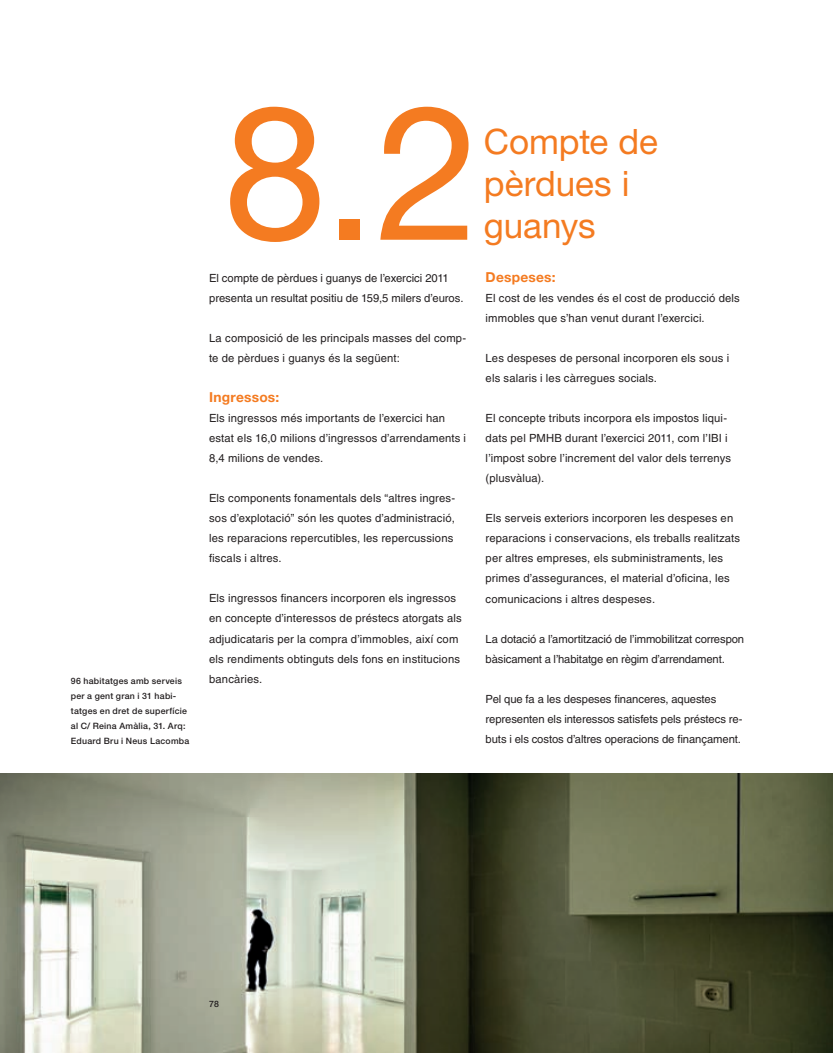
<style>
.page{position:relative;width:833px;height:1053px;background:#fff}
.page>*{position:absolute;margin:0;border:0;box-sizing:border-box;transform-origin:0 0}
.t1{font:187.5px "Helvetica Neue";color:#f47b21}
.t2{font:35px/42px "Helvetica Neue";letter-spacing:-.005em;color:#f47b21}
.t3{font:700 13.75px "Helvetica Neue";letter-spacing:.015em;color:#f47b21}
.t4{font:11.25px/20px "Helvetica LT Std";letter-spacing:.01em;color:#231f20}
.t5{font:11.25px/20px "Helvetica LT Std";letter-spacing:-.01em;color:#231f20}
.t6{font:500 8.75px/15px "Helvetica Neue";letter-spacing:.03em;color:#231f20}
</style>
<div class="page">
<img style="left:0;top:773px;width:833px;height:279px">
<p class="t6" style="left:71px;top:673px;width:120px">96 habitatges amb serveis per a gent gran i 31 habi&shy;tatges en dret de superfície al C/ Reina Amàlia, 31. Arq:<br>Eduard Bru i Neus Lacomba</p>
<h1 class="t1" style="left:223px;top:61px;width:259px">8.2</h1>
<p class="t4" style="left:209px;top:268px;width:256px">El compte de pèrdues i guanys de l’exercici 2011 presenta un resultat positiu de 159,5 milers d’euros.</p>
<p class="t4" style="left:209px;top:328px;width:259px">La composició de les principals masses del comp&shy;te de pèrdues i guanys és la següent:</p>
<p class="t3" style="left:209px;top:389px;width:72px">Ingressos:</p>
<p class="t4" style="left:209px;top:408px;width:258px">Els ingressos més importants de l’exercici han estat els 16,0 milions d’ingressos d’arrendaments i<br>8,4 milions de vendes.</p>
<p class="t4" style="left:209px;top:488px;width:247px">Els components fonamentals dels “altres ingres&shy;sos d’explotació” són les quotes d’administració, les reparacions repercutibles, les repercussions fiscals i altres.</p>
<p class="t4" style="left:209px;top:588px;width:254px">Els ingressos financers incorporen els ingressos en concepte d’interessos de préstecs atorgats als adjudicataris per la compra d’immobles, així com els rendiments obtinguts dels fons en institucions bancàries.</p>
<h2 class="t2" style="left:484px;top:120px;width:175px">Compte de pèrdues i</h2>
<h2 class="t2" style="left:484px;top:204px;width:113px">guanys</h2>
<p class="t3" style="left:485px;top:269px;width:72px">Despeses:</p>
<p class="t4" style="left:485px;top:288px;width:256px">El cost de les vendes és el cost de producció dels immobles que s’han venut durant l’exercici.</p>
<p class="t4" style="left:485px;top:348px;width:245px">Les despeses de personal incorporen els sous i els salaris i les càrregues socials.</p>
<p class="t4" style="left:485px;top:408px;width:247px">El concepte tributs incorpora els impostos liqui&shy;dats pel PMHB durant l’exercici 2011, com l’IBI i l’impost sobre l’increment del valor dels terrenys (plusvàlua).</p>
<p class="t4" style="left:485px;top:508px;width:256px">Els serveis exteriors incorporen les despeses en reparacions i conservacions, els treballs realitzats per altres empreses, els subministraments, les primes d’assegurances, el material d’oficina, les comunicacions i altres despeses.</p>
<p class="t5" style="left:485px;top:628px;width:260px">La dotació a l’amortització de l’immobilitzat correspon bàsicament a l’habitatge en règim d’arrendament.</p>
<p class="t4" style="left:485px;top:688px;width:258px">Pel que fa a les despeses financeres, aquestes representen els interessos satisfets pels préstecs re&shy;buts i els costos d’altres operacions de finançament.</p>
<p class="t6" style="left:209px;top:995px;width:11px">78</p>
</div>
